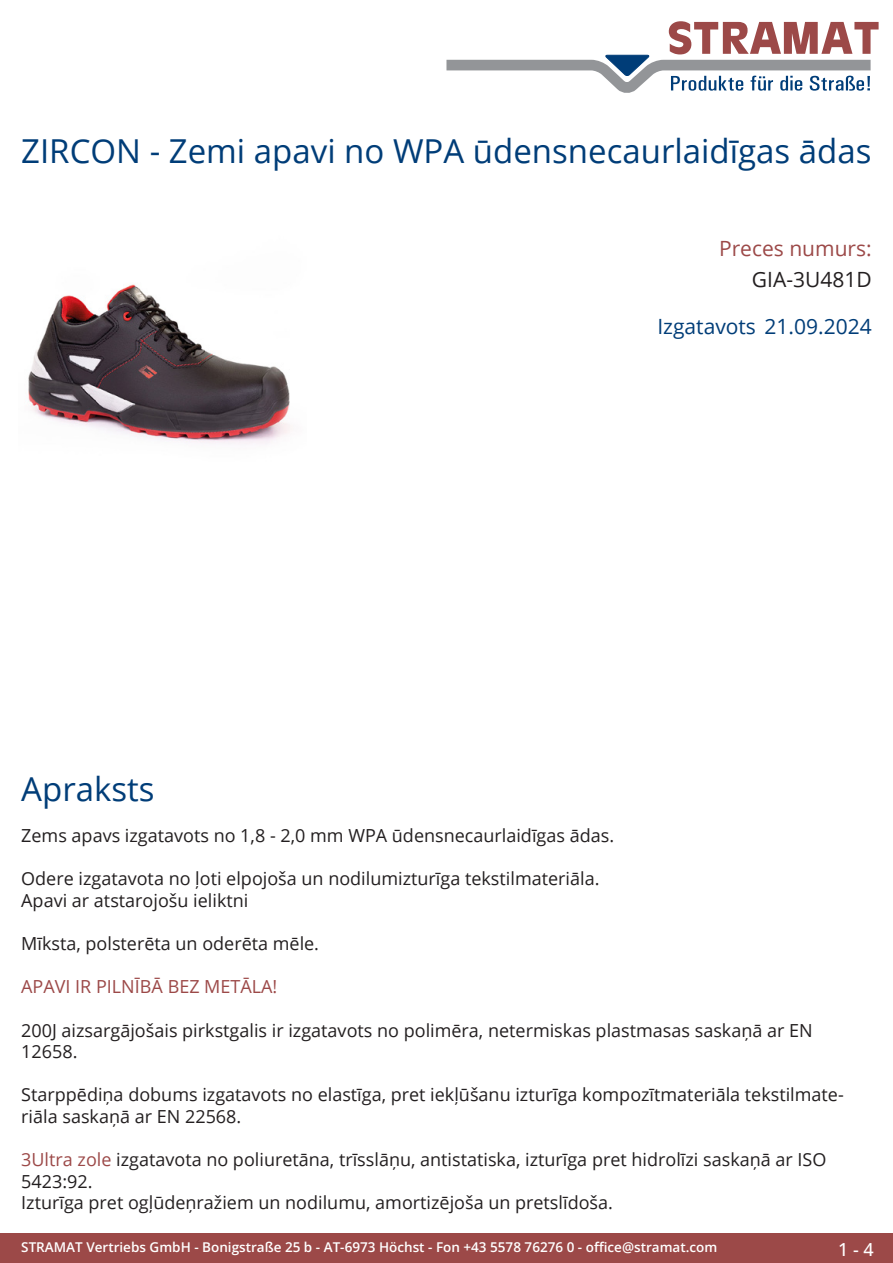
<style>
.page{position:relative;width:893px;height:1263px;background:#fff}
.page>*{position:absolute;margin:0;border:0;box-sizing:border-box;transform-origin:0 0}
.Produkttitel{font:33px "Open Sans";color:#003d78}
.Erstellungsdatum{font:21px "Open Sans";color:#003d78}
.TechDaten_Überschrif{font:21px "Open Sans";color:#9c4948}
.TechDaten_Inhalt{font:21px "Open Sans";color:#231f20}
.Beschreibung_Text{font:18px/21.6px "Open Sans";color:#231f20}
.Beschreibung_Text-2{font:18px "Open Sans";color:#9c4948}
.t1{font:500 18px "Open Sans";color:#fff}
.t2{font:600 13.5px "Open Sans";color:#fff}
.s1{color:#9c4948}
</style>
<div class="page">
<div style="left:0;top:1233px;width:893px;height:30px;background:#9c4948"></div>
<svg style="left:446px;top:21px;width:433px;height:72px"></svg>
<img style="left:28px;top:284px;width:262px;height:160px">
<p class="Produkttitel" style="left:21px;top:128px;width:852px">ZIRCON - Zemi apavi no WPA ūdensnecaurlaidīgas ādas</p>
<p class="TechDaten_Überschrif" style="left:719px;top:234px;width:154px">Preces numurs:</p>
<p class="TechDaten_Inhalt" style="left:752px;top:265px;width:121px">GIA-3U481D</p>
<p class="Erstellungsdatum" style="left:657px;top:312px;width:216px">Izgatavots 21.09.2024</p>
<p class="Produkttitel" style="left:21px;top:766px;width:135px">Apraksts</p>
<p class="Beschreibung_Text" style="left:21px;top:824px;width:594px">Zems apavs izgatavots no 1,8 - 2,0 mm WPA ūdensnecaurlaidīgas ādas.</p>
<p class="Beschreibung_Text" style="left:21px;top:867px;width:580px">Odere izgatavota no ļoti elpojoša un nodilumizturīga tekstilmateriāla.<br>Apavi ar atstarojošu ieliktni</p>
<p class="Beschreibung_Text" style="left:21px;top:932px;width:299px">Mīksta, polsterēta un oderēta mēle.</p>
<p class="Beschreibung_Text-2" style="left:21px;top:974px;width:258px">APAVI IR PILNĪBĀ BEZ METĀLA!</p>
<p class="Beschreibung_Text" style="left:21px;top:1019px;width:793px">200J aizsargājošais pirkstgalis ir izgatavots no polimēra, netermiskas plastmasas saskaņā ar EN<br>12658.</p>
<p class="Beschreibung_Text" style="left:21px;top:1083px;width:823px">Starppēdiņa dobums izgatavots no elastīga, pret iekļūšanu izturīga kompozītmateriāla tekstilmate&shy;riāla saskaņā ar EN 22568.</p>
<p class="Beschreibung_Text" style="left:21px;top:1148px;width:807px"><span class="s1">3Ultra zole</span> izgatavota no poliuretāna, trīsslāņu, antistatiska, izturīga pret hidrolīzi saskaņā ar ISO<br>5423:92.<br>Izturīga pret ogļūdeņražiem un nodilumu, amortizējoša un pretslīdoša.</p>
<p class="t2" style="left:21px;top:1238px;width:698px">STRAMAT Vertriebs GmbH - Bonigstraße 25 b - AT-6973 Höchst - Fon +43 5578 76276 0 - office@stramat.com</p>
<p class="t1" style="left:838px;top:1237px;width:37px">1 - 4</p>
</div>
